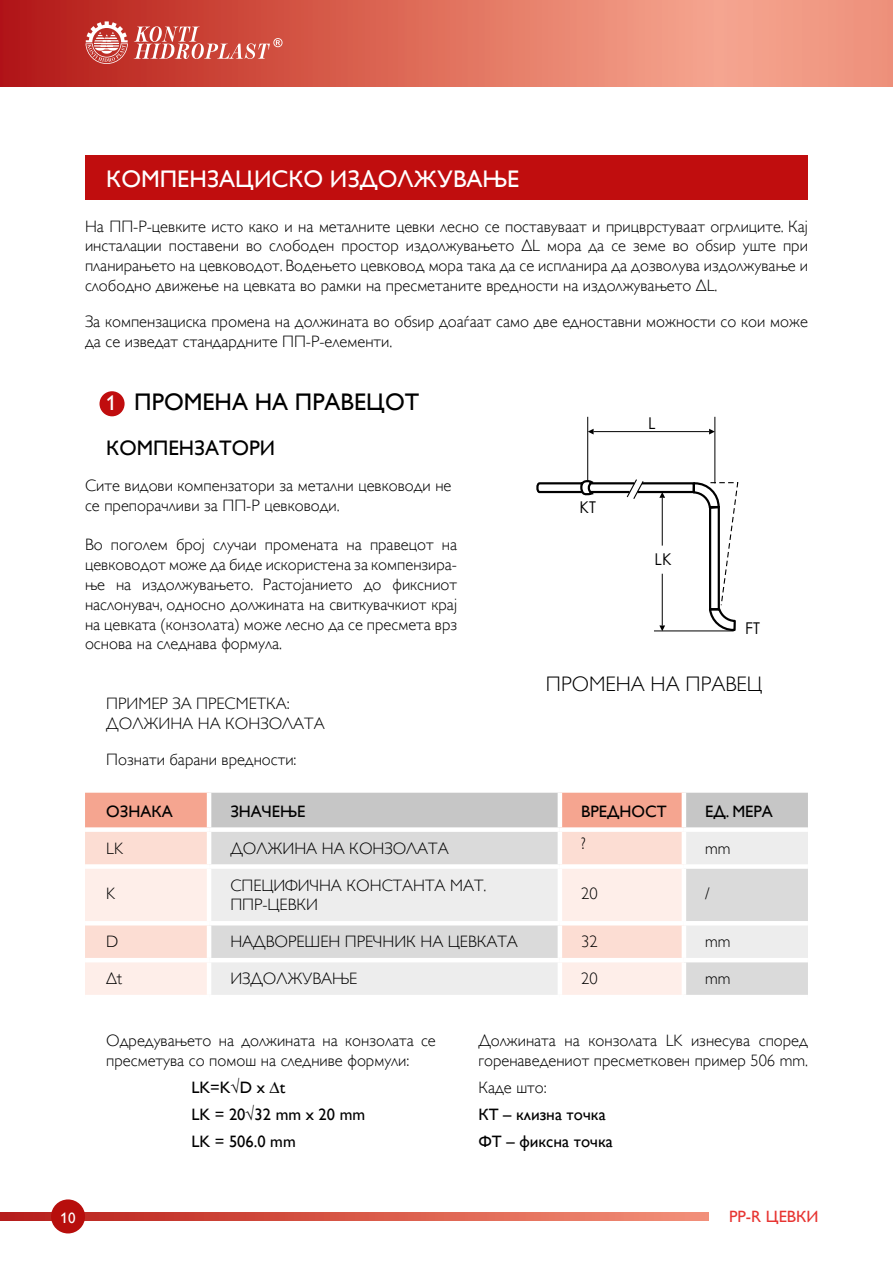
<style>
.page{position:relative;width:893px;height:1263px;background:#fff}
.page>*{position:absolute;margin:0;border:0;box-sizing:border-box;transform-origin:0 0}
.t1{font:24px "Gill Sans Alt One WGL";color:#fff}
.t2{font:24px "Gill Sans Alt One WGL";color:#000}
.t3{font:21px "Gill Sans Alt One WGL Light";color:#000}
.t4{font:21px "Gill Sans Alt One WGL";color:#000}
.t5{font:16.5px/19.8px "Gill Sans Alt One WGL Light";color:#000}
.t6{font:16.5px/27px "Gill Sans Alt One WGL";color:#000}
.t7{font:16.5px "Gill Sans Alt One WGL";color:#e73431}
.t8{font:16.2px "Century Gothic";color:#000}
.t9{font:15px "Gill Sans Alt One WGL";color:#fff}
.s1{font-size:21px;color:#fff}
</style>
<div class="page">
<img style="left:0;top:0;width:893px;height:86px">
<svg style="left:86px;top:21px;width:42px;height:43px"></svg>
<svg style="left:134px;top:26px;width:148px;height:33px;background:#d56b61"></svg>
<img style="left:0;top:1212px;width:709px;height:8px">
<div style="left:51px;top:1199px;width:34px;height:34px;background:#b70e0c;border-radius:50%"></div>
<div style="left:85px;top:156px;width:723px;height:44px;background:#c00d0e"></div>
<div style="left:99px;top:391px;width:26px;height:25px;background:#c00d0e;border-radius:50%"></div>
<hr style="left:587px;top:417px;width:1px;height:64px;background:#000">
<hr style="left:715px;top:417px;width:1px;height:66px;background:#000">
<hr style="left:593px;top:431px;width:116px;height:1px;background:#000">
<svg style="left:588px;top:429px;width:6px;height:5px"></svg>
<svg style="left:709px;top:429px;width:6px;height:5px"></svg>
<svg style="left:536px;top:478px;width:203px;height:154px"></svg>
<svg style="left:85px;top:793px;width:723px;height:34px;background:#d6bab3"></svg>
<div style="left:85px;top:832px;width:122px;height:32px;background:#fcddd3"></div>
<svg style="left:211px;top:832px;width:597px;height:163px;background:#e2dfdd"></svg>
<svg style="left:85px;top:869px;width:597px;height:126px;background:#f0e8e6"></svg>
<hr style="left:207px;top:793px;width:4px;height:34px;background:#fff">
<hr style="left:558px;top:793px;width:4px;height:34px;background:#fff">
<hr style="left:682px;top:793px;width:4px;height:34px;background:#fff">
<hr style="left:558px;top:832px;width:4px;height:32px;background:#fff">
<hr style="left:682px;top:832px;width:4px;height:32px;background:#fff">
<div style="left:209px;top:864px;width:351px;height:5px;background:#fff"></div>
<hr style="left:207px;top:869px;width:4px;height:52px;background:#fff">
<div style="left:560px;top:864px;width:124px;height:5px;background:#fff"></div>
<hr style="left:558px;top:869px;width:4px;height:52px;background:#fff">
<div style="left:684px;top:864px;width:124px;height:5px;background:#fff"></div>
<hr style="left:682px;top:869px;width:4px;height:52px;background:#fff">
<hr style="left:85px;top:921px;width:124px;height:4px;background:#fff">
<hr style="left:209px;top:921px;width:351px;height:4px;background:#fff">
<hr style="left:207px;top:925px;width:4px;height:33px;background:#fff">
<hr style="left:560px;top:921px;width:124px;height:4px;background:#fff">
<hr style="left:558px;top:925px;width:4px;height:33px;background:#fff">
<hr style="left:684px;top:921px;width:124px;height:4px;background:#fff">
<hr style="left:682px;top:925px;width:4px;height:33px;background:#fff">
<hr style="left:85px;top:958px;width:124px;height:4px;background:#fff">
<hr style="left:209px;top:958px;width:351px;height:4px;background:#fff">
<hr style="left:207px;top:962px;width:4px;height:33px;background:#fff">
<hr style="left:560px;top:958px;width:124px;height:4px;background:#fff">
<hr style="left:558px;top:962px;width:4px;height:33px;background:#fff">
<hr style="left:684px;top:958px;width:124px;height:4px;background:#fff">
<hr style="left:682px;top:962px;width:4px;height:33px;background:#fff">
<h1 class="t1" style="left:106px;top:162px;width:414px">КОМПЕНЗАЦИСКO ИЗДОЛЖУВАЊE</h1>
<p class="t5" style="left:85px;top:216px;width:724px;text-align:justify">На ПП-Р-цевките исто како и на металните цевки лесно се поставуваат и прицврстуваат огрлиците. Кај инсталации поставени во слободен простор издолжувањето ΔL мора да се земе во обѕир уште при планирањето на цевководот. Водењето цевковод мора така да се испланира да дозволува издолжување и слободно движење на цевката во рамки на пресметаните вредности на издолжувањето ΔL.</p>
<p class="t5" style="left:85px;top:312px;width:724px">За компензациска промена на должината во обѕир доаѓаат само две едноставни можности со кои може да се изведат стандардните ПП-Р-елементи.</p>
<h1 class="t2" style="left:106px;top:385px;width:314px"><span class="s1">1</span> ПРОМЕНА НА ПРАВЕЦОТ</h1>
<p class="t4" style="left:106px;top:433px;width:170px">КОМПЕНЗАТОРИ</p>
<p class="t5" style="left:85px;top:476px;width:368px">Сите видови компензатори за метални цевководи не се препорачливи за ПП-Р цевководи.</p>
<p class="t5" style="left:85px;top:535px;width:374px;text-align:justify">Во поголем број случаи промената на правецот на цевководот може да биде искористена за компензира&shy;ње на издолжувањето. Растојанието до фиксниот наслонувач, односно должината на свиткувачкиот крај на цевката (конзолата) може лесно да се пресмета врз основа на следнава формула.</p>
<p class="t5" style="left:106px;top:694px;width:220px">ПРИМЕР ЗА ПРЕСМЕТКА:<br>ДОЛЖИНА НА КОНЗОЛАТА</p>
<p class="t5" style="left:106px;top:750px;width:192px">Познати барани вредности:</p>
<p class="t8" style="left:580px;top:498px;width:18px">KT</p>
<p class="t8" style="left:648px;top:414px;width:9px">L</p>
<p class="t8" style="left:654px;top:550px;width:19px">LK</p>
<p class="t8" style="left:745px;top:618px;width:16px">FT</p>
<p class="t3" style="left:546px;top:670px;width:218px">ПРОМЕНА НА ПРАВЕЦ</p>
<p class="t6" style="left:106px;top:798px;width:68px">ОЗНАКА</p>
<p class="t6" style="left:230px;top:798px;width:76px">ЗНАЧЕЊЕ</p>
<p class="t6" style="left:581px;top:798px;width:87px">ВРЕДНОСТ</p>
<p class="t6" style="left:705px;top:798px;width:69px">ЕД. МЕРА</p>
<p class="t5" style="left:106px;top:838px;width:18px">LK</p>
<p class="t5" style="left:230px;top:838px;width:220px">ДОЛЖИНА НА КОНЗОЛАТА</p>
<p class="t5" style="left:581px;top:834px;width:6px">?</p>
<p class="t5" style="left:705px;top:838px;width:27px">mm</p>
<p class="t5" style="left:106px;top:884px;width:10px">K</p>
<p class="t5" style="left:230px;top:875px;width:258px">СПЕЦИФИЧНА КОНСТАНТА МАТ.<br>ППР-ЦЕВКИ</p>
<p class="t5" style="left:581px;top:884px;width:18px">20</p>
<p class="t5" style="left:705px;top:884px;width:6px">/</p>
<p class="t5" style="left:106px;top:932px;width:14px">D</p>
<p class="t5" style="left:230px;top:932px;width:289px">НАДВОРЕШЕН ПРЕЧНИК НА ЦЕВКАТА</p>
<p class="t5" style="left:581px;top:932px;width:18px">32</p>
<p class="t5" style="left:705px;top:932px;width:27px">mm</p>
<p class="t5" style="left:106px;top:969px;width:17px">Δt</p>
<p class="t5" style="left:230px;top:969px;width:129px">ИЗДОЛЖУВАЊЕ</p>
<p class="t5" style="left:581px;top:969px;width:18px">20</p>
<p class="t5" style="left:705px;top:969px;width:27px">mm</p>
<p class="t5" style="left:106px;top:1030px;width:331px">Одредувањето на должината на конзолата се пресметува со помош на следниве формули:</p>
<p class="t6" style="left:191px;top:1073px;width:175px">LK=K√D x Δt<br>LK = 20√32 mm x 20 mm<br>LK = 506.0 mm</p>
<p class="t5" style="left:478px;top:1030px;width:331px">Должината на конзолата LK изнесува според горенаведениот пресметковен пример 506 mm.</p>
<p class="t5" style="left:478px;top:1077px;width:70px">Каде што:</p>
<p class="t6" style="left:478px;top:1100px;width:136px">КТ – клизна точка<br>ФТ – фиксна точка</p>
<p class="t9" style="left:61px;top:1207px;width:16px">10</p>
<p class="t7" style="left:729px;top:1205px;width:91px">PP-R ЦЕВКИ</p>
</div>
